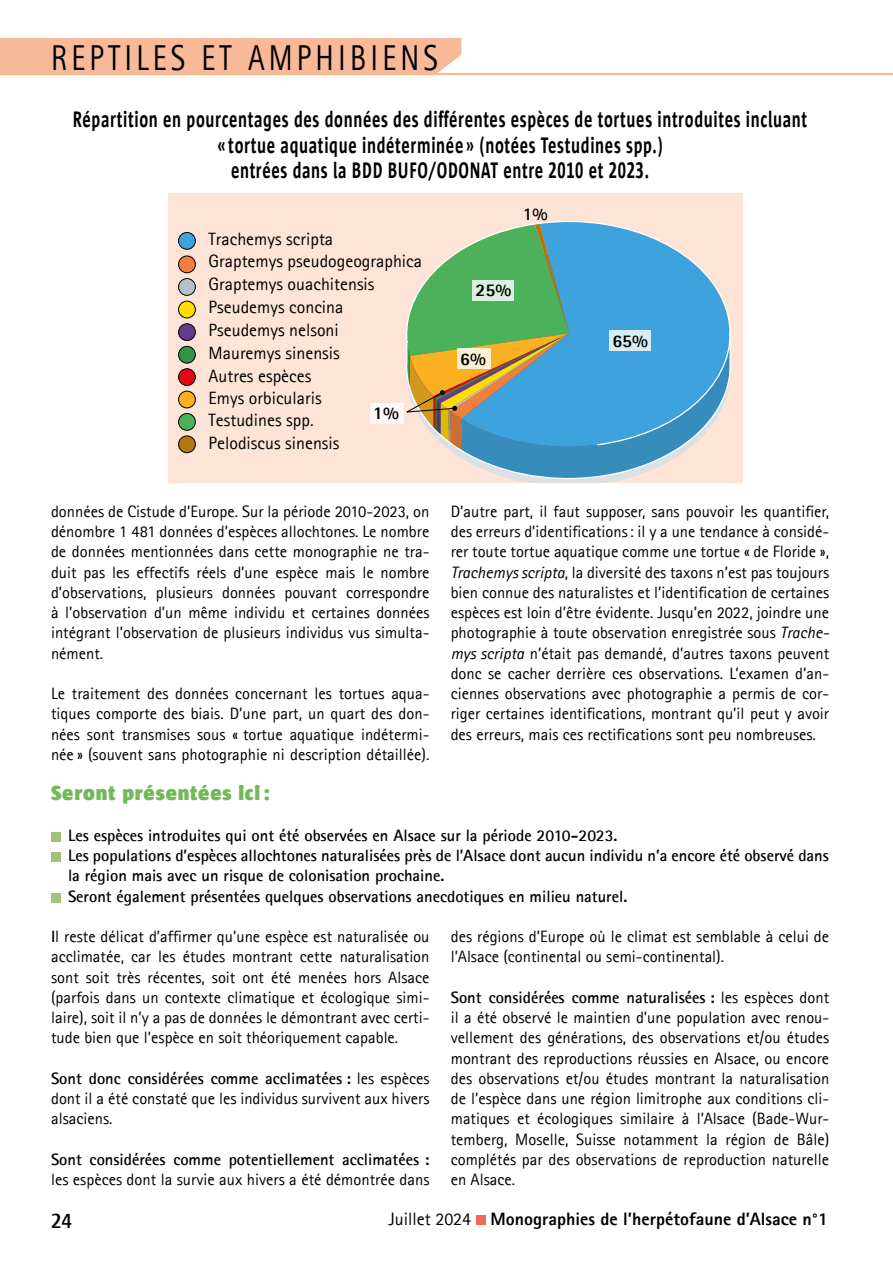
<style>
.page{position:relative;width:893px;height:1263px;background:#fff}
.page>*{position:absolute;margin:0;border:0;box-sizing:border-box;transform-origin:0 0}
.t1{font:36px "Rotis Sans Serif";letter-spacing:.14em;color:#000;scale:.83 1}
.t2{font:700 23.1px/25.5px "Sun LF";letter-spacing:.04em;color:#000;text-align:center;scale:.71 1}
.t3{font:900 21px "Sun LF";letter-spacing:.04em;color:#74b959}
.t4{font:600 21px "Sun LF";color:#000}
.t5{font:800 18px "Rotis Sans Serif";color:#000}
.t6{font:17.85px/22.6px "Rotis Sans Serif";color:#000}
.t7{font:800 17.85px "Rotis Sans Serif";color:#000}
.t8{font:17.85px "Rotis Sans Serif Bold 2";color:#000}
.t9{font:16.5px/20.2px "Rotis Sans Serif";color:#000;text-align:justify}
.t10{font:700 16.5px/20.2px "Rotis Sans Serif";color:#000}
.s1{font-family:"Rotis Sans Serif Italic 2"}
.s2{font-weight:700}
.s3{font-weight:400}
</style>
<div class="page">
<div style="left:168px;top:193px;width:574px;height:290px;background:#fde4d7"></div>
<hr style="left:0;top:73px;width:893px;height:2px;background:#f8b999">
<div style="left:0;top:38px;width:461px;height:35px;background:#f8b999"></div>
<div style="left:476px;top:1215px;width:10px;height:10px;background:#ed6a5b"></div>
<div style="left:178px;top:232px;width:18px;height:18px;background:#3ea3dc;border:1px solid #000;border-radius:50%"></div>
<div style="left:178px;top:256px;width:18px;height:17px;background:#f07f3c;border:1px solid #000;border-radius:50%"></div>
<div style="left:178px;top:278px;width:18px;height:18px;background:#b6c0c6;border:1px solid #000;border-radius:50%"></div>
<div style="left:178px;top:301px;width:18px;height:17px;background:#fd0;border:1px solid #000;border-radius:50%"></div>
<div style="left:178px;top:323px;width:18px;height:18px;background:#653a8e;border:1px solid #000;border-radius:50%"></div>
<div style="left:178px;top:346px;width:18px;height:17px;background:#319248;border:1px solid #000;border-radius:50%"></div>
<div style="left:178px;top:368px;width:18px;height:18px;background:#e30613;border:1px solid #000;border-radius:50%"></div>
<div style="left:178px;top:391px;width:18px;height:17px;background:#f9b122;border:1px solid #000;border-radius:50%"></div>
<div style="left:178px;top:413px;width:18px;height:18px;background:#4db05b;border:1px solid #000;border-radius:50%"></div>
<div style="left:178px;top:436px;width:18px;height:17px;background:#b2770e;border:1px solid #000;border-radius:50%"></div>
<svg style="left:406px;top:223px;width:325px;height:260px"></svg>
<div style="left:609px;top:330px;width:42px;height:21px;background:#d8ecf8"></div>
<div style="left:457px;top:348px;width:34px;height:21px;background:#fdefd2"></div>
<div style="left:472px;top:280px;width:42px;height:21px;background:#dbefde"></div>
<div style="left:370px;top:403px;width:34px;height:21px;background:#fef9f7"></div>
<div style="left:51px;top:832px;width:10px;height:10px;background:#9fc17b"></div>
<div style="left:51px;top:852px;width:10px;height:10px;background:#9fc17b"></div>
<div style="left:51px;top:893px;width:10px;height:9px;background:#9fc17b"></div>
<h1 class="t1" style="left:51px;top:42px;width:468px">REPTILES ET AMPHIBIENS</h1>
<h2 class="t2" style="left:73px;top:108px;width:1036px">Répartition en pourcentages des données des différentes espèces de tortues introduites incluant « tortue aquatique indéterminée » (notées Testudines spp.)<br>entrées dans la BDD BUFO/ODONAT entre 2010 et 2023.</h2>
<p class="t6" style="left:209px;top:229px;width:126px">Trachemys scripta</p>
<p class="t6" style="left:209px;top:274px;width:167px">Graptemys ouachitensis<br>Pseudemys concina<br>Pseudemys nelsoni<br>Mauremys sinensis<br>Autres espèces<br>Emys orbicularis<br>Testudines spp.<br>Pelodiscus sinensis</p>
<p class="t6" style="left:209px;top:251px;width:215px">Graptemys pseudogeographica</p>
<p class="t7" style="left:373px;top:405px;width:27px">1%</p>
<p class="t8" style="left:523px;top:207px;width:26px">1%</p>
<p class="t7" style="left:475px;top:283px;width:37px">25%</p>
<p class="t7" style="left:460px;top:351px;width:27px">6%</p>
<p class="t7" style="left:612px;top:333px;width:37px">65%</p>
<p class="t9" style="left:51px;top:502px;width:380px">données de Cistude d’Europe. Sur la période 2010-2023, on dénombre 1 481 données d’espèces allochtones. Le nombre de données mentionnées dans cette monographie ne tra&shy;duit pas les effectifs réels d’une espèce mais le nombre d’observations, plusieurs données pouvant correspondre à l’observation d’un même individu et certaines données intégrant l’observation de plusieurs individus vus simulta&shy;nément.</p>
<p class="t9" style="left:51px;top:685px;width:380px">Le traitement des données concernant les tortues aqua&shy;tiques comporte des biais. D’une part, un quart des don&shy;nées sont transmises sous « tortue aquatique indétermi&shy;née » (souvent sans photographie ni description détaillée).</p>
<p class="t9" style="left:451px;top:502px;width:380px">D’autre part, il faut supposer, sans pouvoir les quantifier, des erreurs d’identifications: il y a une tendance à considé&shy;rer toute tortue aquatique comme une tortue « de Floride », <span class="s1">Trachemys scripta</span>, la diversité des taxons n’est pas toujours bien connue des naturalistes et l’identification de certaines espèces est loin d’être évidente. Jusqu’en 2022, joindre une photographie à toute observation enregistrée sous <span class="s1">Trache&shy;mys scripta</span> n’était pas demandé, d’autres taxons peuvent donc se cacher derrière ces observations. L’examen d’an&shy;ciennes observations avec photographie a permis de cor&shy;riger certaines identifications, montrant qu’il peut y avoir des erreurs, mais ces rectifications sont peu nombreuses.</p>
<p class="t3" style="left:51px;top:781px;width:220px">Seront présentées ici :</p>
<p class="t10" style="left:68px;top:826px;width:762px">Les espèces introduites qui ont été observées en Alsace sur la période 2010-2023.<br>Les populations d’espèces allochtones naturalisées près de l’Alsace dont aucun individu n’a encore été observé dans la région mais avec un risque de colonisation prochaine.<br>Seront également présentées quelques observations anecdotiques en milieu naturel.</p>
<p class="t9" style="left:51px;top:928px;width:380px"><span class="s2">I</span>l reste délicat d’affirmer qu’une espèce est naturalisée ou acclimatée, car les études montrant cette naturalisation sont soit très récentes, soit ont été menées hors Alsace (parfois dans un contexte climatique et écologique simi&shy;laire), soit il n’y a pas de données le démontrant avec certi&shy;tude bien que l’espèce en soit théoriquement capable.</p>
<p class="t9" style="left:51px;top:1069px;width:380px"><span class="s2">Sont donc considérées comme acclimatées :</span> les espèces dont il a été constaté que les individus survivent aux hivers alsaciens.</p>
<p class="t10" style="left:51px;top:1150px;width:380px">Sont considérées comme potentiellement acclimatées :</p>
<p class="t9" style="left:51px;top:1170px;width:380px">les espèces dont la survie aux hivers a été démontrée dans</p>
<p class="t9" style="left:451px;top:928px;width:380px">des régions d’Europe où le climat est semblable à celui de l’Alsace (continental ou semi-continental).</p>
<p class="t9" style="left:451px;top:988px;width:380px"><span class="s2">Sont considérées comme naturalisées :</span> les espèces dont il a été observé le maintien d’une population avec renou&shy;vellement des générations, des observations et/ou études montrant des reproductions réussies en Alsace, ou encore des observations et/ou études montrant la naturalisation de l’espèce dans une région limitrophe aux conditions cli&shy;matiques et écologiques similaire à l’Alsace (Bade-Wur&shy;temberg, Moselle, Suisse notamment la région de Bâle) complétés par des observations de reproduction naturelle en Alsace.</p>
<p class="t4" style="left:51px;top:1209px;width:22px">24</p>
<p class="t5" style="left:389px;top:1211px;width:441px"><span class="s3">Juillet 2024</span> Monographies de l’herpétofaune d’Alsace n°1</p>
</div>
